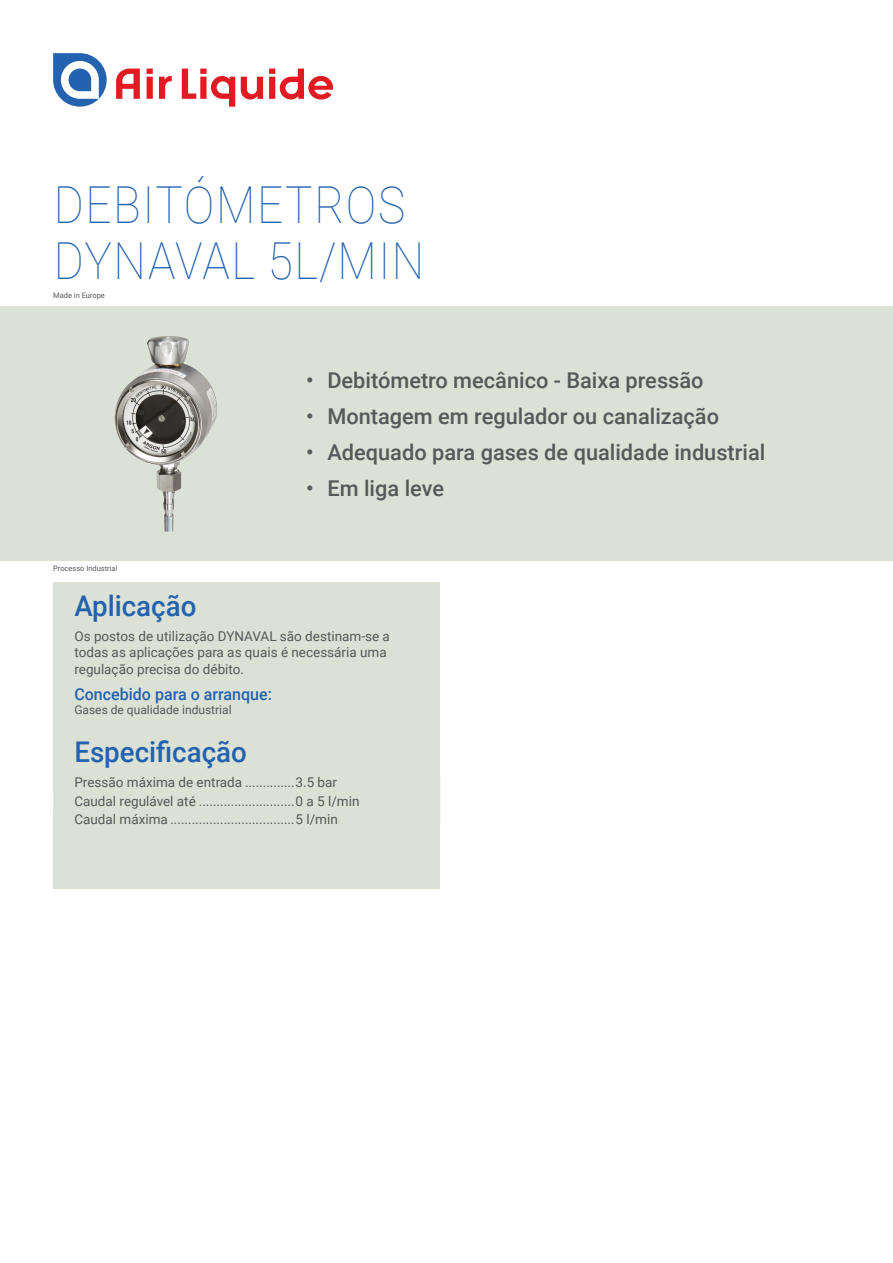
<style>
.page{position:relative;width:893px;height:1263px;background:#fff}
.page>*{position:absolute;margin:0;border:0;box-sizing:border-box;transform-origin:0 0}
.Titre_de_la_fiche{font:100 51px/55.5px "Roboto";letter-spacing:.035em;color:#2362af;scale:.9 1}
.Sous_titre_bleu_Fond{font:500 28.5px "Roboto";color:#2362af}
.t1{font:500 21.75px "Roboto";color:#57585a}
.Sous_titre_niv2_bleu{font:500 16.5px "Roboto";color:#2362af}
.Texte_descriptif_Noi{font:13.5px/16.5px "Roboto";color:#57585a}
.Texte_à_gauche_table{font:13.5px "Roboto";color:#57585a}
.Texte_à_droite_table{font:13.5px "Roboto";color:#57585a}
.Texte_descriptif_Noi-2{font:12px "Roboto";color:#57585a}
.Equipe_Segmentation{font:7.5px "Roboto";color:#57585a}
</style>
<div class="page">
<svg style="left:53px;top:53px;width:54px;height:54px"></svg>
<svg style="left:159px;top:76px;width:13px;height:23px"></svg>
<svg style="left:147px;top:69px;width:6px;height:30px"></svg>
<svg style="left:116px;top:69px;width:24px;height:30px"></svg>
<svg style="left:241px;top:77px;width:22px;height:23px"></svg>
<svg style="left:182px;top:69px;width:53px;height:38px"></svg>
<svg style="left:269px;top:69px;width:64px;height:31px"></svg>
<div style="left:0;top:306px;width:893px;height:255px;background:#dbe1d4"></div>
<div style="left:53px;top:581px;width:387px;height:63px;background:#dbe1d4"></div>
<div style="left:53px;top:613px;width:387px;height:85px;background:#dbe1d4"></div>
<div style="left:53px;top:688px;width:387px;height:50px;background:#dbe1d4"></div>
<div style="left:53px;top:728px;width:387px;height:63px;background:#dbe1d4"></div>
<div style="left:53px;top:814px;width:387px;height:48px;background:#dbe1d4"></div>
<div style="left:53px;top:837px;width:387px;height:51px;background:#dbe1d4"></div>
<div style="left:53px;top:791px;width:387px;height:23px;background:#dbe1d4"></div>
<img style="left:114px;top:336px;width:103px;height:195px">
<p class="Titre_de_la_fiche" style="left:54px;top:175px;width:413px">DEBITÓMETROS<br>DYNAVAL 5L/MIN</p>
<p class="Equipe_Segmentation" style="left:53px;top:290px;width:53px">Made in Europe</p>
<p class="Equipe_Segmentation" style="left:53px;top:563px;width:66px">Processo Industrial</p>
<p class="t1" style="left:306px;top:365px;width:399px">• Debitómetro mecânico - Baixa pressão</p>
<p class="t1" style="left:306px;top:401px;width:414px">• Montagem em regulador ou canalização</p>
<p class="t1" style="left:306px;top:437px;width:461px">• Adequado para gases de qualidade industrial</p>
<p class="t1" style="left:306px;top:473px;width:139px">• Em liga leve</p>
<p class="Sous_titre_bleu_Fond" style="left:74px;top:585px;width:123px">Aplicação</p>
<p class="Texte_descriptif_Noi" style="left:74px;top:627px;width:317px">Os postos de utilização DYNAVAL são destinam-se a todas as aplicações para as quais é necessária uma regulação precisa do débito.</p>
<p class="Sous_titre_niv2_bleu" style="left:74px;top:683px;width:199px">Concebido para o arranque:</p>
<p class="Texte_descriptif_Noi-2" style="left:74px;top:701px;width:159px">Gases de qualidade industrial</p>
<p class="Sous_titre_bleu_Fond" style="left:74px;top:732px;width:174px">Especificação</p>
<p class="Texte_à_gauche_table" style="left:74px;top:773px;width:169px">Pressão máxima de entrada</p>
<p class="Texte_à_droite_table" style="left:296px;top:773px;width:43px">3.5 bar</p>
<p class="Texte_à_gauche_table" style="left:74px;top:791px;width:123px">Caudal regulável até</p>
<p class="Texte_à_droite_table" style="left:296px;top:791px;width:65px">0 a 5 l/min</p>
<p class="Texte_à_gauche_table" style="left:74px;top:810px;width:95px">Caudal máxima</p>
<p class="Texte_à_droite_table" style="left:296px;top:810px;width:44px">5 l/min</p>
</div>
